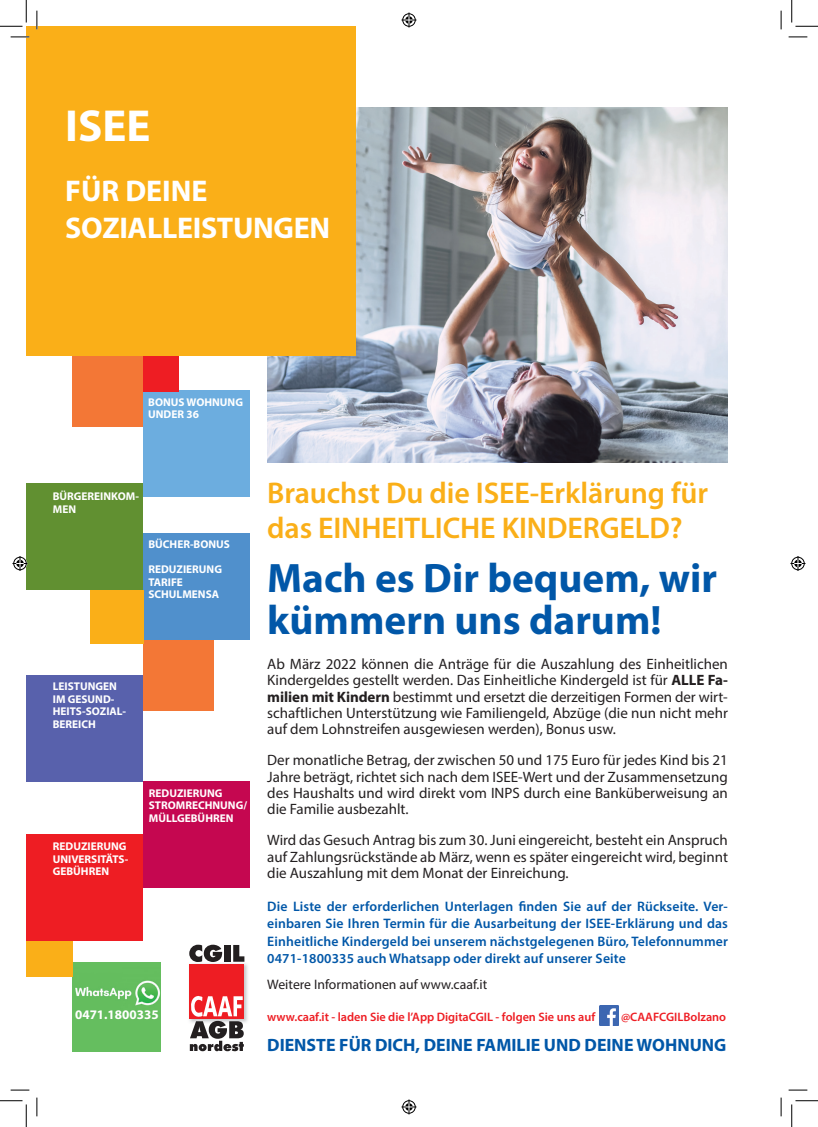
<style>
.page{position:relative;width:818px;height:1127px;background:#fff}
.page>*{position:absolute;margin:0;border:0;box-sizing:border-box;transform-origin:0 0}
.t1{font:700 45px "Myriad Pro";color:#fff}
.t2{font:700 41.25px/42.5px "Myriad Pro";color:#0157a8}
.t3{font:600 30px/35px "Myriad Pro";letter-spacing:-.005em;color:#faaf18}
.t4{font:700 30px/37.5px "Myriad Pro";letter-spacing:-.01em;color:#fff}
.t5{font:700 17.88px "Myriad Pro";color:#0157a8}
.t6{font:15px/16.2px "Myriad Pro";color:#231f20;text-align:justify}
.t7{font:600 13.75px/17.5px "Myriad Pro";letter-spacing:.01em;color:#0157a8;text-align:justify}
.t8{font:13.75px "Myriad Pro";color:#231f20}
.t9{font:700 13.12px "Myriad Pro";color:#fff}
.t10{font:600 12.25px "Myriad Pro";color:#ee1d23}
.t11{font:700 11.25px/12.5px "Myriad Pro";color:#fff}
.s1{font-weight:700}
</style>
<div class="page">
<div style="left:143px;top:639px;width:71px;height:71px;background:#f37736"></div>
<div style="left:143px;top:781px;width:106px;height:106px;background:#c50750"></div>
<img style="left:267px;top:108px;width:461px;height:354px">
<img style="left:72px;top:962px;width:89px;height:88px">
<div style="left:143px;top:391px;width:106px;height:106px;background:#6caddf"></div>
<div style="left:26px;top:834px;width:117px;height:106px;background:#ee1d23"></div>
<div style="left:143px;top:533px;width:107px;height:106px;background:#5090cc"></div>
<div style="left:26px;top:675px;width:117px;height:106px;background:#5861ac"></div>
<div style="left:72px;top:356px;width:71px;height:71px;background:#f37736"></div>
<div style="left:143px;top:356px;width:36px;height:35px;background:#ee1d23"></div>
<div style="left:26px;top:940px;width:46px;height:36px;background:#faaf18"></div>
<div style="left:26px;top:483px;width:117px;height:107px;background:#619031"></div>
<div style="left:90px;top:590px;width:53px;height:53px;background:#faaf18"></div>
<div style="left:26px;top:26px;width:330px;height:330px;background:#faaf18"></div>
<img style="left:599px;top:1005px;width:20px;height:19px">
<img style="left:194px;top:961px;width:54px;height:62px">
<div style="left:189px;top:963px;width:55px;height:55px;background:#ee1d23"></div>
<svg style="left:189px;top:944px;width:33px;height:17px"></svg>
<div style="left:224px;top:944px;width:6px;height:17px;background:#231f20"></div>
<svg style="left:233px;top:945px;width:11px;height:16px"></svg>
<svg style="left:189px;top:996px;width:55px;height:54px"></svg>
<svg style="left:11px;top:36px;width:18px;height:2px"></svg>
<svg style="left:788px;top:36px;width:19px;height:2px"></svg>
<svg style="left:11px;top:1089px;width:18px;height:1px"></svg>
<svg style="left:788px;top:1089px;width:19px;height:1px"></svg>
<svg style="left:36px;top:11px;width:2px;height:18px"></svg>
<svg style="left:36px;top:1097px;width:2px;height:18px"></svg>
<svg style="left:780px;top:11px;width:2px;height:18px"></svg>
<svg style="left:780px;top:1097px;width:2px;height:18px"></svg>
<svg style="left:0;top:0;width:27px;height:27px"></svg>
<svg style="left:0;top:1100px;width:27px;height:26px"></svg>
<svg style="left:791px;top:0;width:27px;height:27px"></svg>
<svg style="left:791px;top:1100px;width:27px;height:26px"></svg>
<svg style="left:401px;top:13px;width:15px;height:15px"></svg>
<svg style="left:401px;top:1099px;width:15px;height:15px"></svg>
<svg style="left:13px;top:556px;width:15px;height:15px"></svg>
<svg style="left:790px;top:556px;width:15px;height:15px"></svg>
<h1 class="t1" style="left:65px;top:96px;width:87px">ISEE</h1>
<h3 class="t4" style="left:65px;top:171px;width:266px">FÜR DEINE<br>SOZIALLEISTUNGEN</h3>
<p class="t11" style="left:148px;top:395px;width:96px">BONUS WOHNUNG<br>UNDER 36</p>
<p class="t11" style="left:53px;top:490px;width:88px">BÜRGEREINKOM-<br>MEN</p>
<h3 class="t3" style="left:267px;top:474px;width:442px">Brauchst Du die ISEE-Erklärung für das EINHEITLICHE KINDERGELD?</h3>
<h2 class="t2" style="left:267px;top:555px;width:451px">Mach es Dir bequem, wir kümmern uns darum!</h2>
<p class="t6" style="left:267px;top:655px;width:462px">Ab März 2022 können die Anträge für die Auszahlung des Einheitlichen Kindergeldes gestellt werden. Das Einheitliche Kindergeld ist für <span class="s1">ALLE Fa&shy;milien mit Kindern</span> bestimmt und ersetzt die derzeitigen Formen der wirt&shy;schaftlichen Unterstützung wie Familiengeld, Abzüge (die nun nicht mehr auf dem Lohnstreifen ausgewiesen werden), Bonus usw.</p>
<p class="t6" style="left:267px;top:751px;width:462px">Der monatliche Betrag, der zwischen 50 und 175 Euro für jedes Kind bis 21<br>Jahre beträgt, richtet sich nach dem ISEE-Wert und der Zusammensetzung des Haushalts und wird direkt vom INPS durch eine Banküberweisung an die Familie ausbezahlt.</p>
<p class="t6" style="left:267px;top:831px;width:462px">Wird das Gesuch Antrag bis zum 30. Juni eingereicht, besteht ein Anspruch auf Zahlungsrückstände ab März, wenn es später eingereicht wird, beginnt die Auszahlung mit dem Monat der Einreichung.</p>
<p class="t7" style="left:267px;top:896px;width:462px">Die Liste der erforderlichen Unterlagen nden Sie auf der Rückseite. Ver&shy;einbaren Sie Ihren Termin für die Ausarbeitung der ISEE-Erklärung und das Einheitliche Kindergeld bei unserem nächstgelegenen Büro, Telefonnummer 0471-1800335 auch Whatsapp oder direkt auf unserer Seite</p>
<p class="t8" style="left:267px;top:975px;width:221px">Weitere Informationen auf www.caaf.it</p>
<p class="t10" style="left:267px;top:1008px;width:330px">www.caaf.it - laden Sie die l’App DigitaCGIL - folgen Sie uns auf</p>
<p class="t10" style="left:621px;top:1008px;width:107px">@CAAFCGILBolzano</p>
<p class="t5" style="left:267px;top:1032px;width:461px">DIENSTE FÜR DICH, DEINE FAMILIE UND DEINE WOHNUNG</p>
<p class="t11" style="left:148px;top:538px;width:83px">BÜCHER-BONUS</p>
<p class="t11" style="left:148px;top:563px;width:75px">REDUZIERUNG<br>TARIFE<br>SCHULMENSA</p>
<p class="t11" style="left:53px;top:679px;width:75px">LEISTUNGEN<br>IM GESUND-<br>HEITS-SOZIAL-<br>BEREICH</p>
<p class="t11" style="left:149px;top:786px;width:100px">REDUZIERUNG<br>STROMRECHNUNG/<br>MÜLLGEBÜHREN</p>
<p class="t11" style="left:53px;top:839px;width:77px">REDUZIERUNG<br>UNIVERSITÄTS-<br>GEBÜHREN</p>
<p class="t9" style="left:75px;top:1006px;width:85px">0471.1800335</p>
</div>
